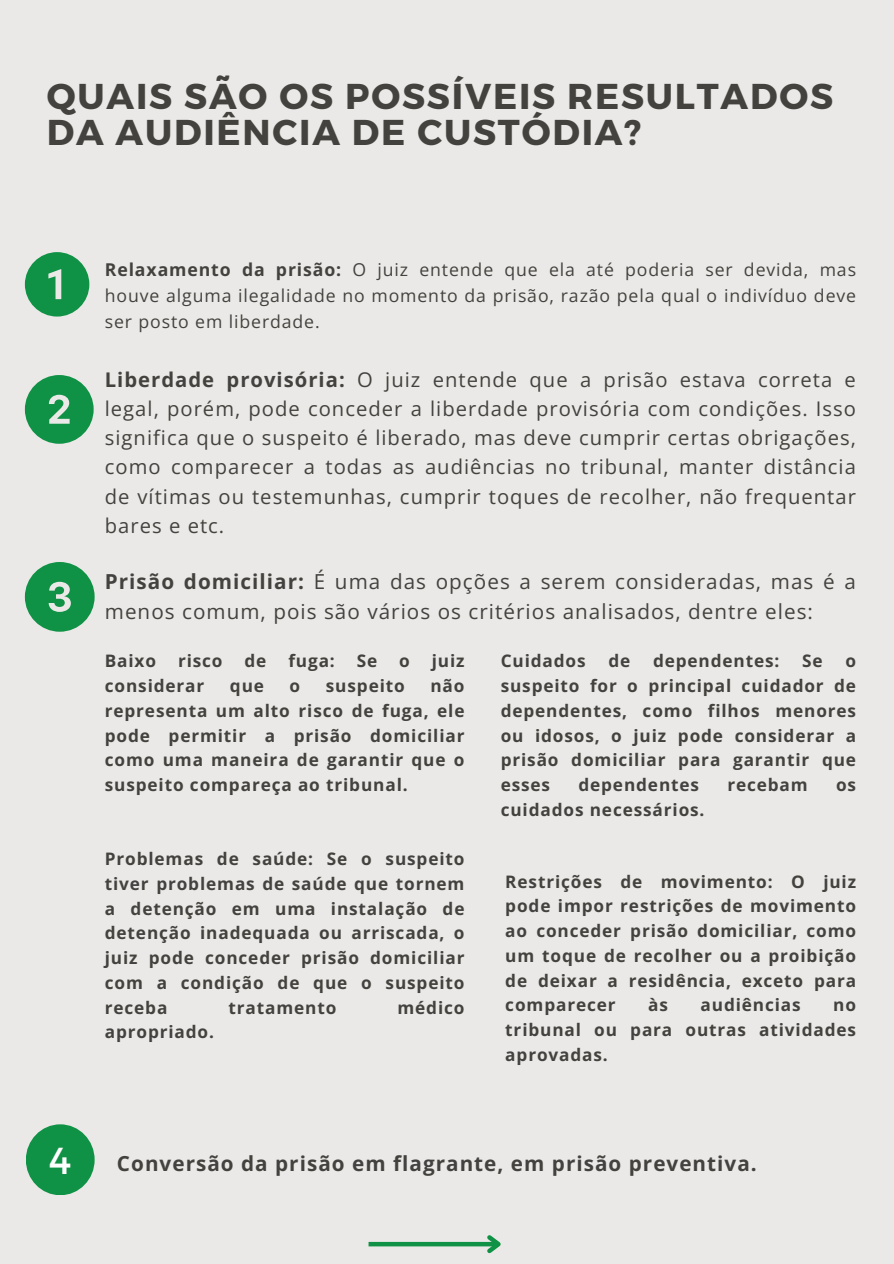
<style>
.page{position:relative;width:894px;height:1264px;background:#fff}
.page>*{position:absolute;margin:0;border:0;box-sizing:border-box;transform-origin:0 0}
.t1{font:37.5px "Montserrat";color:#fff}
.t2{font:700 35.85px/35.5px "Montserrat";letter-spacing:.05em;color:#44423e}
.t3{font:20.7px/30.3px "Open Sans";letter-spacing:.05em;color:#44423e}
.t4{font:700 20.7px "Open Sans";letter-spacing:.05em;color:#44423e}
.t5{font:20.25px/29.2px "Open Sans";letter-spacing:.05em;color:#44423e;text-align:justify}
.t6{font:17.7px/25.8px "Open Sans";letter-spacing:.05em;color:#44423e;text-align:justify}
.t7{font:700 17.25px/24.8px "Open Sans";letter-spacing:.05em;color:#44423e;text-align:justify}
.s1{font-weight:700}
</style>
<div class="page">
<div style="left:0;top:0;width:893px;height:1263px;background:#ebe9e7"></div>
<svg style="left:25px;top:252px;width:64px;height:64px"></svg>
<svg style="left:25px;top:375px;width:68px;height:68px"></svg>
<svg style="left:25px;top:562px;width:70px;height:69px"></svg>
<div style="left:368px;top:1241px;width:130px;height:5px;background:#0f9245"></div>
<svg style="left:483px;top:1235px;width:18px;height:19px"></svg>
<div style="left:26px;top:1124px;width:69px;height:71px;background:#0f9245;border-radius:50%"></div>
<p class="t2" style="left:47px;top:77px;width:787px">QUAIS SÃO OS POSSÍVEIS RESULTADOS<br>DA AUDIÊNCIA DE CUSTÓDIA?</p>
<p class="t6" style="left:105px;top:256px;width:752px"><span class="s1">Relaxamento da prisão:</span> O juiz entende que ela até poderia ser devida, mas houve alguma ilegalidade no momento da prisão, razão pela qual o indivíduo deve ser posto em liberdade.</p>
<p class="t5" style="left:105px;top:364px;width:752px"><span class="s1">Liberdade provisória:</span> O juiz entende que a prisão estava correta e legal, porém, pode conceder a liberdade provisória com condições. Isso significa que o suspeito é liberado, mas deve cumprir certas obrigações, como comparecer a todas as audiências no tribunal, manter distância de vítimas ou testemunhas, cumprir toques de recolher, não frequentar bares e etc.</p>
<p class="t3" style="left:105px;top:565px;width:752px"><span class="s1">Prisão domiciliar:</span> É uma das opções a serem consideradas, mas é a menos comum, pois são vários os critérios analisados, dentre eles:</p>
<p class="t7" style="left:105px;top:648px;width:53px">Baixo</p>
<p class="t7" style="left:178px;top:648px;width:46px">risco</p>
<p class="t7" style="left:244px;top:648px;width:23px">de</p>
<p class="t7" style="left:288px;top:648px;width:48px">fuga:</p>
<p class="t7" style="left:356px;top:648px;width:22px">Se</p>
<p class="t7" style="left:399px;top:648px;width:12px">o</p>
<p class="t7" style="left:431px;top:648px;width:34px">juiz</p>
<p class="t7" style="left:105px;top:673px;width:101px">considerar</p>
<p class="t7" style="left:230px;top:673px;width:36px">que</p>
<p class="t7" style="left:289px;top:673px;width:12px">o</p>
<p class="t7" style="left:326px;top:673px;width:80px">suspeito</p>
<h3 class="t7" style="left:500px;top:648px;width:86px">Cuidados</h3>
<h3 class="t7" style="left:608px;top:648px;width:23px">de</h3>
<h3 class="t7" style="left:653px;top:648px;width:128px">dependentes:</h3>
<h3 class="t7" style="left:802px;top:648px;width:22px">Se</h3>
<h3 class="t7" style="left:500px;top:648px;width:357px;text-indent:344px">o suspeito for o principal cuidador de dependentes, como filhos menores ou idosos, o juiz pode considerar a prisão domiciliar para garantir que esses</h3>
<p class="t7" style="left:105px;top:673px;width:361px;text-indent:325px">não representa um alto risco de fuga, ele pode permitir a prisão domiciliar como uma maneira de garantir que o suspeito compareça ao tribunal.</p>
<h3 class="t7" style="left:578px;top:772px;width:122px">dependentes</h3>
<h3 class="t7" style="left:727px;top:772px;width:82px">recebam</h3>
<h3 class="t7" style="left:835px;top:772px;width:22px">os</h3>
<h3 class="t7" style="left:500px;top:796px;width:205px">cuidados necessários.</h3>
<h1 class="t1" style="left:49px;top:1136px;width:24px">4</h1>
<h3 class="t7" style="left:105px;top:846px;width:361px">Problemas de saúde: Se o suspeito tiver problemas de saúde que tornem a detenção em uma instalação de detenção inadequada ou arriscada, o juiz pode conceder prisão domiciliar com a condição de que o suspeito receba</h3>
<h3 class="t7" style="left:228px;top:994px;width:109px">tratamento</h3>
<h3 class="t7" style="left:397px;top:994px;width:69px">médico</h3>
<h3 class="t7" style="left:105px;top:1019px;width:111px">apropriado.</h3>
<h4 class="t7" style="left:505px;top:868px;width:352px">Restrições de movimento: O juiz pode impor restrições de movimento ao conceder prisão domiciliar, como um toque de recolher ou a proibição de deixar a residência, exceto para comparecer</h4>
<h4 class="t7" style="left:648px;top:992px;width:21px">às</h4>
<h4 class="t7" style="left:700px;top:992px;width:102px">audiências</h4>
<h4 class="t7" style="left:505px;top:992px;width:352px;text-indent:328px">no tribunal ou para outras atividades aprovadas.</h4>
<h4 class="t4" style="left:117px;top:1148px;width:641px">Conversão da prisão em flagrante, em prisão preventiva.</h4>
</div>
